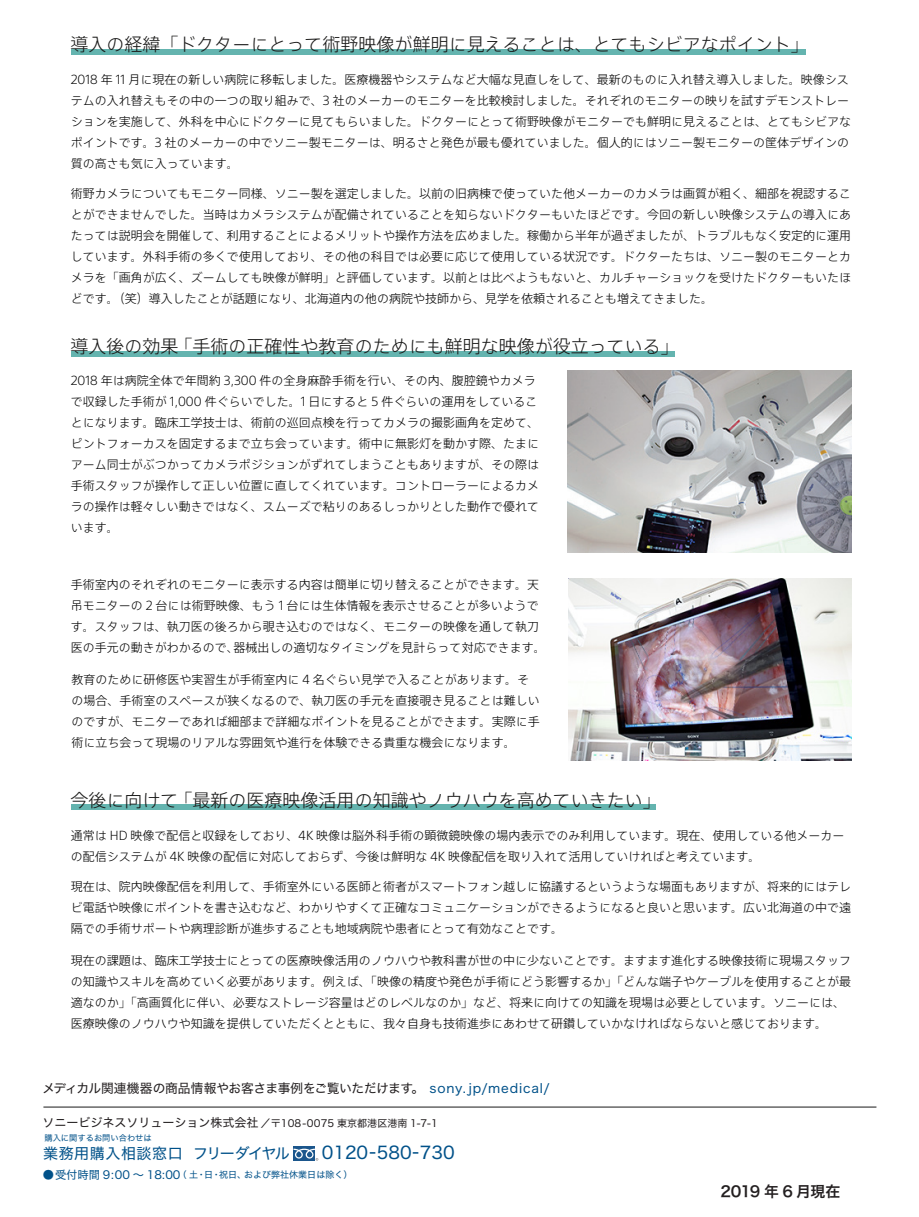
<style>
.page{position:relative;width:919px;height:1217px;background:#fff}
.page>*{position:absolute;margin:0;border:0;box-sizing:border-box;transform-origin:0 0}
.t1{font:300 18px "SST Jp Pro";color:#1b1b1a}
.t2{font:17.25px "Hira Kaku Std W4";color:#005189}
.t3{font:15px "Hira Kaku Std W4";letter-spacing:.035em;color:#005189}
.t4{font:14.85px "Hira Kaku Pro W6";letter-spacing:-.045em;color:#231f20}
.t5{font:12.75px "Hira Kaku Std W4";letter-spacing:-.005em;color:#231f20}
.t6{font:300 12px/21px "SST Jp Pro";color:#030303}
.t7{font:10.05px "Hira Kaku Std W4";color:#231f20}
.t8{font:9px "Hira Kaku Std W4";color:#005189}
.t9{font:8.25px "Hira Kaku Std W4";color:#005189}
.s1{color:#005189}
.s2{font-size:12px}
.s3{font-size:11.25px}
</style>
<div class="page">
<hr style="left:43px;top:1106px;width:833px;height:1px;background:#191919">
<div style="left:293px;top:1146px;width:22px;height:14px;background:#1b568c"></div>
<svg style="left:293px;top:1148px;width:25px;height:12px"></svg>
<div style="left:71px;top:49px;width:734px;height:6px;background:#64b4af"></div>
<div style="left:71px;top:351px;width:604px;height:5px;background:#64b4af"></div>
<div style="left:71px;top:804px;width:585px;height:5px;background:#64b4af"></div>
<img style="left:568px;top:578px;width:283px;height:182px">
<img style="left:568px;top:370px;width:282px;height:182px">
<h1 class="t1" style="left:70px;top:31px;width:739px">導入の経緯「ドクターにとって術野映像が鮮明に見えることは、とてもシビアなポイント」</h1>
<p class="t6" style="left:71px;top:68px;width:781px">2018 年 11 月に現在の新しい病院に移転しました。医療機器やシステムなど大幅な見直しをして、最新のものに入れ替え導入しました。映像システムの入れ替えもその中の一つの取り組みで、3 社のメーカーのモニターを比較検討しました。それぞれのモニターの映りを試すデモンストレーションを実施して、外科を中心にドクターに見てもらいました。ドクターにとって術野映像がモニターでも鮮明に見えることは、とてもシビアなポイントです。3 社のメーカーの中でソニー製モニターは、明るさと発色が最も優れていました。個人的にはソニー製モニターの筐体デザインの質の高さも気に入っています。</p>
<p class="t6" style="left:71px;top:182px;width:781px;text-align:justify">術野カメラについてもモニター同様、ソニー製を選定しました。以前の旧病棟で使っていた他メーカーのカメラは画質が粗く、細部を視認することができませんでした。当時はカメラシステムが配備されていることを知らないドクターもいたほどです。今回の新しい映像システムの導入にあたっては説明会を開催して、利用することによるメリットや操作方法を広めました。稼働から半年が過ぎましたが、トラブルもなく安定的に運用しています。外科手術の多くで使用しており、その他の科目では必要に応じて使用している状況です。ドクターたちは、ソニー製のモニターとカメラを「画角が広く、ズームしても映像が鮮明」と評価しています。以前とは比べようもないと、カルチャーショックを受けたドクターもいたほどです。（笑）導入したことが話題になり、北海道内の他の病院や技師から、見学を依頼されることも増えてきました。</p>
<h1 class="t1" style="left:70px;top:333px;width:610px">導入後の効果 「手術の正確性や教育のためにも鮮明な映像が役立っている」</h1>
<p class="t6" style="left:71px;top:369px;width:469px">2018 年は病院全体で年間約 3,300 件の全身麻酔手術を行い、その内、腹腔鏡やカメラで収録した手術が 1,000 件ぐらいでした。1 日にすると 5 件ぐらいの運用をしていることになります。臨床工学技士は、術前の巡回点検を行ってカメラの撮影画角を定めて、ピントフォーカスを固定するまで立ち会っています。術中に無影灯を動かす際、たまにアーム同士がぶつかってカメラポジションがずれてしまうこともありますが、その際は手術スタッフが操作して正しい位置に直してくれています。コントローラーによるカメラの操作は軽々しい動きではなく、スムーズで粘りのあるしっかりとした動作で優れています。</p>
<p class="t6" style="left:71px;top:572px;width:476px">手術室内のそれぞれのモニターに表示する内容は簡単に切り替えることができます。天吊モニターの 2 台には術野映像、もう 1 台には生体情報を表示させることが多いようです。スタッフは、執刀医の後ろから覗き込むのではなく、モニターの映像を通して執刀医の手元の動きがわかるので、器械出しの適切なタイミングを見計らって対応できます。</p>
<p class="t6" style="left:71px;top:667px;width:469px">教育のために研修医や実習生が手術室内に 4 名ぐらい見学で入ることがあります。その場合、手術室のスペースが狭くなるので、執刀医の手元を直接覗き見ることは難しいのですが、モニターであれば細部まで詳細なポイントを見ることができます。実際に手術に立ち会って現場のリアルな雰囲気や進行を体験できる貴重な機会になります。</p>
<h1 class="t1" style="left:70px;top:786px;width:592px">今後に向けて 「最新の医療映像活用の知識やノウハウを高めていきたい」</h1>
<p class="t6" style="left:71px;top:823px;width:775px">通常は HD 映像で配信と収録をしており、4K 映像は脳外科手術の顕微鏡映像の場内表示でのみ利用しています。現在、使用している他メーカーの配信システムが 4K 映像の配信に対応しておらず、今後は鮮明な 4K 映像配信を取り入れて活用していければと考えています。</p>
<p class="t6" style="left:71px;top:874px;width:781px;text-align:justify">現在は、院内映像配信を利用して、手術室外にいる医師と術者がスマートフォン越しに協議するというような場面もありますが、将来的にはテレビ電話や映像にポイントを書き込むなど、わかりやすくて正確なコミュニケーションができるようになると良いと思います。広い北海道の中で遠隔での手術サポートや病理診断が進歩することも地域病院や患者にとって有効なことです。</p>
<p class="t6" style="left:71px;top:948px;width:781px">現在の課題は、臨床工学技士にとっての医療映像活用のノウハウや教科書が世の中に少ないことです。ますます進化する映像技術に現場スタッフの知識やスキルを高めていく必要があります。例えば、「映像の精度や発色が手術にどう影響するか」「どんな端子やケーブルを使用することが最適なのか」「高画質化に伴い、必要なストレージ容量はどのレベルなのか」など、将来に向けての知識を現場は必要としています。ソニーには、医療映像のノウハウや知識を提供していただくとともに、我々自身も技術進歩にあわせて研鑽していかなければならないと感じております。</p>
<p class="t5" style="left:42px;top:1078px;width:509px">メディカル関連機器の商品情報やお客さま事例をご覧いただけます。 <span class="s1">sony. jp/medical/</span></p>
<p class="t7" style="left:42px;top:1114px;width:397px"><span class="s2">ソニービジネスソリューション株式会社</span>／〒108-0075 東京都港区港南 1-7-1</p>
<p class="t9" style="left:44px;top:1131px;width:109px">購入に関するお問い合わせは</p>
<p class="t3" style="left:43px;top:1141px;width:248px">業務用購入相談窓口 フリーダイヤル</p>
<h2 class="t2" style="left:322px;top:1139px;width:134px">0120-580-730</h2>
<p class="t8" style="left:43px;top:1167px;width:311px"><span class="s3">●受付時間 9:00 ～ 18:00</span>（土・日・祝日、および弊社休業日は除く）</p>
<p class="t4" style="left:720px;top:1177px;width:121px">2019 年 6 月現在</p>
</div>
